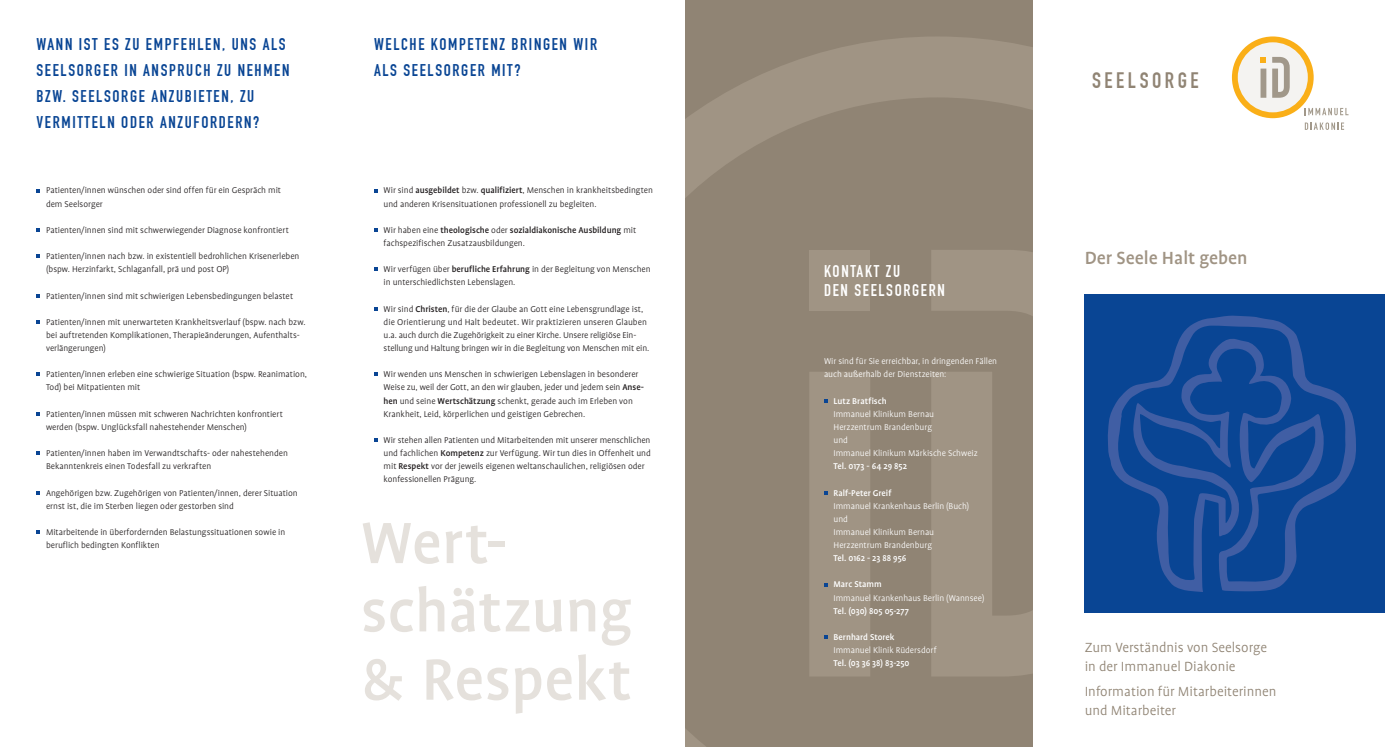
<style>
.page{position:relative;width:1385px;height:747px;background:#fff}
.page>*{position:absolute;margin:0;border:0;box-sizing:border-box;transform-origin:0 0}
.t1{font:500 66.5px/68.2px "Profile OT";letter-spacing:-.005em;color:#e5e1dc}
.t2{font:21.88px "DIN Engschrift LT Alternate";letter-spacing:.16em;color:#908474}
.Subheadline{font:500 20.12px "Profile OT";color:#a09484}
.t3{font:16.62px/26.2px "DIN Engschrift LT Alternate";letter-spacing:.1em;color:#094594}
.t4{font:16.62px/18.6px "DIN Engschrift LT Alternate";letter-spacing:.1em;color:#fff}
.Subheadline-2{font:300 15.14px/19.2px "Profile OT";color:#908474}
.t5{font:300 9.62px/13.1px "Profile OT";letter-spacing:-.005em;color:#231f20}
.t6{font:300 9.62px/13.1px "Profile OT";letter-spacing:-.005em;color:#fff}
.t7{font:500 9.62px/13.1px "Profile OT";color:#fff}
.s1{font-weight:500}
.s2{font-weight:300}
</style>
<div class="page">
<div style="left:685px;top:0;width:347px;height:747px;background:#908474"></div>
<svg style="left:719px;top:37px;width:313px;height:60px;fill:#a09484"></svg>
<svg style="left:685px;top:97px;width:347px;height:650px"></svg>
<svg style="left:809px;top:250px;width:223px;height:426px;fill:#998d7d"></svg>
<div style="left:809px;top:250px;width:61px;height:61px;background:#a09484"></div>
<svg style="left:1231px;top:36px;width:82px;height:82px"></svg>
<div style="left:1237px;top:42px;width:70px;height:70px;background:#f4f3f1;border-radius:50%"></div>
<svg style="left:1260px;top:57px;width:29px;height:41px"></svg>
<svg style="left:1304px;top:122px;width:39px;height:8px"></svg>
<svg style="left:1304px;top:108px;width:44px;height:7px"></svg>
<div style="left:1084px;top:294px;width:300px;height:319px;background:#094594"></div>
<svg style="left:36px;top:189px;width:4px;height:3px"></svg>
<svg style="left:36px;top:228px;width:4px;height:4px"></svg>
<svg style="left:36px;top:254px;width:4px;height:4px"></svg>
<svg style="left:36px;top:294px;width:4px;height:3px"></svg>
<svg style="left:36px;top:320px;width:4px;height:3px"></svg>
<svg style="left:36px;top:372px;width:4px;height:4px"></svg>
<svg style="left:36px;top:412px;width:4px;height:3px"></svg>
<svg style="left:36px;top:451px;width:4px;height:4px"></svg>
<svg style="left:36px;top:491px;width:4px;height:3px"></svg>
<svg style="left:36px;top:530px;width:4px;height:3px"></svg>
<svg style="left:374px;top:228px;width:3px;height:4px"></svg>
<svg style="left:374px;top:267px;width:3px;height:4px"></svg>
<svg style="left:374px;top:372px;width:3px;height:4px"></svg>
<svg style="left:374px;top:438px;width:3px;height:4px"></svg>
<svg style="left:823px;top:399px;width:4px;height:3px"></svg>
<svg style="left:823px;top:491px;width:4px;height:3px"></svg>
<svg style="left:823px;top:582px;width:4px;height:4px"></svg>
<svg style="left:823px;top:635px;width:4px;height:3px"></svg>
<svg style="left:1108px;top:315px;width:247px;height:277px"></svg>
<p class="t3" style="left:36px;top:31px;width:254px">WANN IST ES ZU EMPFEHLEN, UNS ALS<br>SEELSORGER IN ANSPRUCH ZU NEHMEN<br>BZW. SEELSORGE ANZUBIETEN, ZU<br>VERMITTELN ODER ANZUFORDERN?</p>
<p class="t5" style="left:46px;top:184px;width:236px">Patienten/innen wünschen oder sind offen für ein Gespräch mit dem Seelsorger</p>
<p class="t5" style="left:46px;top:223px;width:244px">Patienten/innen sind mit schwerwiegender Diagnose konfrontiert</p>
<p class="t5" style="left:46px;top:250px;width:255px">Patienten/innen nach bzw. in existentiell bedrohlichen Krisenerleben (bspw. Herzinfarkt, Schlaganfall, prä und post OP)</p>
<p class="t5" style="left:46px;top:289px;width:248px">Patienten/innen sind mit schwierigen Lebensbedingungen belastet</p>
<p class="t5" style="left:46px;top:315px;width:261px">Patienten/innen mit unerwarteten Krankheitsverlauf (bspw. nach bzw. bei auftretenden Komplikationen, Therapieänderungen, Aufenthalts&shy;verlängerungen)</p>
<p class="t5" style="left:46px;top:368px;width:262px">Patienten/innen erleben eine schwierige Situation (bspw. Reanimation,<br>Tod) bei Mitpatienten mit</p>
<p class="t5" style="left:46px;top:407px;width:238px">Patienten/innen müssen mit schweren Nachrichten konfrontiert werden (bspw. Unglücksfall nahestehender Menschen)</p>
<p class="t5" style="left:46px;top:447px;width:243px">Patienten/innen haben im Verwandtschafts- oder nahestehenden<br>Bekanntenkreis einen Todesfall zu verkraften</p>
<p class="t5" style="left:46px;top:486px;width:253px">Angehörigen bzw. Zugehörigen von Patienten/innen, derer Situation ernst ist, die im Sterben liegen oder gestorben sind</p>
<p class="t5" style="left:46px;top:525px;width:241px">Mitarbeitende in überfordernden Belastungssituationen sowie in beruflich bedingten Konflikten</p>
<p class="t3" style="left:374px;top:31px;width:224px">WELCHE KOMPETENZ BRINGEN WIR<br>ALS SEELSORGER MIT?</p>
<p class="t5" style="left:383px;top:184px;width:271px">Wir sind <span class="s1">ausgebildet</span> bzw. <span class="s1">qualifiziert</span>, Menschen in krankheitsbedingten und anderen Krisensituationen professionell zu begleiten.</p>
<p class="t5" style="left:383px;top:223px;width:254px">Wir haben eine <span class="s1">theologische</span> oder <span class="s1">sozialdiakonische Ausbildung</span> mit fachspezifischen Zusatzausbildungen.</p>
<p class="t5" style="left:383px;top:263px;width:268px">Wir verfügen über <span class="s1">berufliche Erfahrung</span> in der Begleitung von Menschen in unterschiedlichsten Lebenslagen.</p>
<p class="t5" style="left:383px;top:302px;width:267px">Wir sind <span class="s1">Christen</span>, für die der Glaube an Gott eine Lebensgrundlage ist, die Orientierung und Halt bedeutet. Wir praktizieren unseren Glauben u.a. auch durch die Zugehörigkeit zu einer Kirche. Unsere religiöse Ein&shy;stellung und Haltung bringen wir in die Begleitung von Menschen mit ein.</p>
<p class="t5" style="left:383px;top:368px;width:262px">Wir wenden uns Menschen in schwierigen Lebenslagen in besonderer Weise zu, weil der Gott, an den wir glauben, jeder und jedem sein <span class="s1">Anse&shy;hen</span> und seine <span class="s1">Wertschätzung</span> schenkt, gerade auch im Erleben von Krankheit, Leid, körperlichen und geistigen Gebrechen.</p>
<p class="t5" style="left:383px;top:433px;width:269px">Wir stehen allen Patienten und Mitarbeitenden mit unserer menschlichen und fachlichen <span class="s1">Kompetenz</span> zur Verfügung. Wir tun dies in Offenheit und mit <span class="s1">Respekt</span> vor der jeweils eigenen weltanschaulichen, religiösen oder konfessionellen Prägung.</p>
<p class="t1" style="left:361px;top:510px;width:273px">Wert&shy;schätzung &amp; Respekt</p>
<p class="t4" style="left:823px;top:262px;width:122px">KONTAKT ZU<br>DEN SEELSORGERN</p>
<p class="t6" style="left:823px;top:355px;width:174px">Wir sind für Sie erreichbar, in dringenden Fällen auch außerhalb der Dienstzeiten:</p>
<p class="t6" style="left:833px;top:394px;width:146px"><span class="s1">Lutz Bratfisch<br></span>Immanuel Klinikum Bernau<br>Herzzentrum Brandenburg<br>und<br>Immanuel Klinikum Märkische Schweiz<br><span class="s1">Tel. 0173 - 64 29 852</span></p>
<p class="t6" style="left:833px;top:486px;width:137px"><span class="s1">Ralf-Peter Greif<br></span>Immanuel Krankenhaus Berlin (Buch) und<br>Immanuel Klinikum Bernau<br>Herzzentrum Brandenburg<br><span class="s1">Tel. 0162 - 23 88 956</span></p>
<p class="t6" style="left:833px;top:578px;width:152px"><span class="s1">Marc Stamm<br></span>Immanuel Krankenhaus Berlin (Wannsee)<br><span class="s1">Tel. (030) 805 05-277</span></p>
<p class="t7" style="left:833px;top:630px;width:104px">Bernhard Storek<br><span class="s2">Immanuel Klinik Rüdersdorf<br></span>Tel. (03 36 38) 83-250</p>
<p class="t2" style="left:1091px;top:68px;width:108px">SEELSORGE</p>
<p class="Subheadline" style="left:1084px;top:246px;width:164px">Der Seele Halt geben</p>
<p class="Subheadline-2" style="left:1084px;top:638px;width:184px">Zum Verständnis von Seelsorge</p>
<p class="Subheadline-2" style="left:1084px;top:657px;width:152px">in der Immanuel Diakonie</p>
<p class="Subheadline-2" style="left:1084px;top:681px;width:193px">Information für Mitarbeiterinnen und Mitarbeiter</p>
</div>
